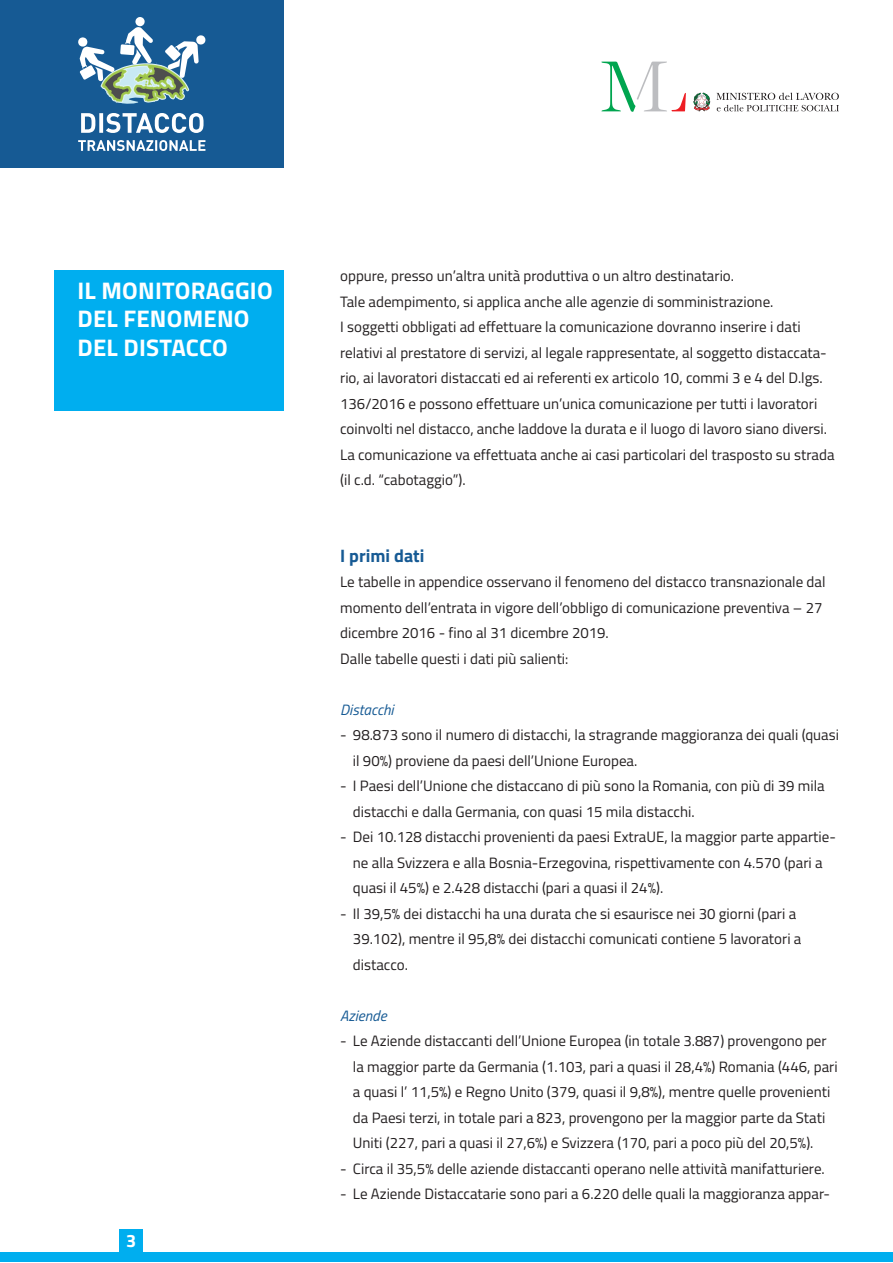
<style>
.page{position:relative;width:893px;height:1263px;background:#fff}
.page>*{position:absolute;margin:0;border:0;box-sizing:border-box;transform-origin:0 0}
.t1{font:700 24px/28.8px "Titillium";letter-spacing:.01em;color:#fff}
.t2{font:700 18px "Titillium";color:#165a94}
.t3{font:700 18px "Titillium";color:#fff}
.t4{font:15px/25.5px "Titillium";color:#231f20}
.t5{font:italic 15px "Titillium";color:#165a94}
</style>
<div class="page">
<div style="left:54px;top:270px;width:230px;height:140px;background:#00aeef"></div>
<svg style="left:601px;top:62px;width:85px;height:50px"></svg>
<svg style="left:716px;top:93px;width:123px;height:18px"></svg>
<svg style="left:693px;top:93px;width:17px;height:18px"></svg>
<div style="left:1px;top:1252px;width:892px;height:10px;background:#00aeef"></div>
<div style="left:119px;top:1229px;width:24px;height:24px;background:#00aeef"></div>
<div style="left:0;top:0;width:284px;height:168px;background:#165a94"></div>
<svg style="left:78px;top:140px;width:127px;height:11px"></svg>
<svg style="left:81px;top:113px;width:123px;height:20px"></svg>
<svg style="left:78px;top:17px;width:128px;height:87px"></svg>
<h1 class="t1" style="left:78px;top:275px;width:184px">IL MONITORAGGIO<br>DEL FENOM</h1>
<h1 class="t1" style="left:78px;top:303px;width:156px;text-align:right">ENO<br>DEL DISTACCO</h1>
<p class="t3" style="left:126px;top:1227px;width:12px">3</p>
<p class="t4" style="left:340px;top:263px;width:496px">oppure, presso un’altra unità produttiva o un altro destinatario.<br>Tale adempimento, si applica anche alle agenzie di somministrazione.<br>I soggetti obbligati ad effettuare la comunicazione dovranno inserire i dati relativi al prestatore di servizi, al legale rappresentate, al soggetto distaccata&shy;rio, ai lavoratori distaccati ed ai referenti ex articolo 10, commi 3 e 4 del D.lgs.<br>136/2016 e possono effettuare un’unica comunicazione per tutti i lavoratori coinvolti nel distacco, anche laddove la durata e il luogo di lavoro siano diversi.<br>La comunicazione va effettuata anche ai casi particolari del trasposto su strada (il c.d. “cabotaggio”).</p>
<p class="t2" style="left:340px;top:542px;width:86px">I PRIMI DATI</p>
<p class="t4" style="left:340px;top:569px;width:487px">Le tabelle in appendice osservano il fenomeno del distacco transnazionale dal momento dell’entrata in vigore dell’obbligo di comunicazione preventiva – 27 dicembre 2016 - fino al 31 dicembre 2019.<br>Dalle tabelle questi i dati più salienti:</p>
<p class="t5" style="left:340px;top:699px;width:55px">Distacchi</p>
<p class="t4" style="left:353px;top:722px;width:488px;text-indent:-13px">- 98.873 sono il numero di distacchi, la stragrande maggioranza dei quali (quasi il 90%) proviene da paesi dell’Unione Europea.</p>
<p class="t4" style="left:353px;top:773px;width:473px;text-indent:-13px">- I Paesi dell’Unione che distaccano di più sono la Romania, con più di 39 mila distacchi e dalla Germania, con quasi 15 mila distacchi.</p>
<p class="t4" style="left:353px;top:824px;width:484px;text-indent:-13px">- Dei 10.128 distacchi provenienti da paesi ExtraUE, la maggior parte appartie&shy;ne alla Svizzera e alla Bosnia-Erzegovina, rispettivamente con 4.570 (pari a quasi il 45%) e 2.428 distacchi (pari a quasi il 24%).</p>
<p class="t4" style="left:353px;top:900px;width:450px;text-indent:-13px">- Il 39,5% dei distacchi ha una durata che si esaurisce nei 30 giorni (pari a<br>39.102), mentre il 95,8% dei distacchi comunicati contiene 5 lavoratori a distacco.</p>
<p class="t5" style="left:340px;top:1005px;width:48px">Aziende</p>
<p class="t4" style="left:353px;top:1028px;width:486px;text-indent:-13px">- Le Aziende distaccanti dell’Unione Europea (in totale 3.887) provengono per la maggior parte da Germania (1.103, pari a quasi il 28,4%) Romania (446, pari a quasi l’ 11,5%) e Regno Unito (379, quasi il 9,8%), mentre quelle provenienti da Paesi terzi, in totale pari a 823, provengono per la maggior parte da Stati Uniti (227, pari a quasi il 27,6%) e Svizzera (170, pari a poco più del 20,5%).</p>
<p class="t4" style="left:340px;top:1155px;width:486px">- Circa il 35,5% delle aziende distaccanti operano nelle attività manifatturiere.</p>
<p class="t4" style="left:340px;top:1181px;width:491px">- Le Aziende Distaccatarie sono pari a 6.220 delle quali la maggioranza appar-</p>
</div>
